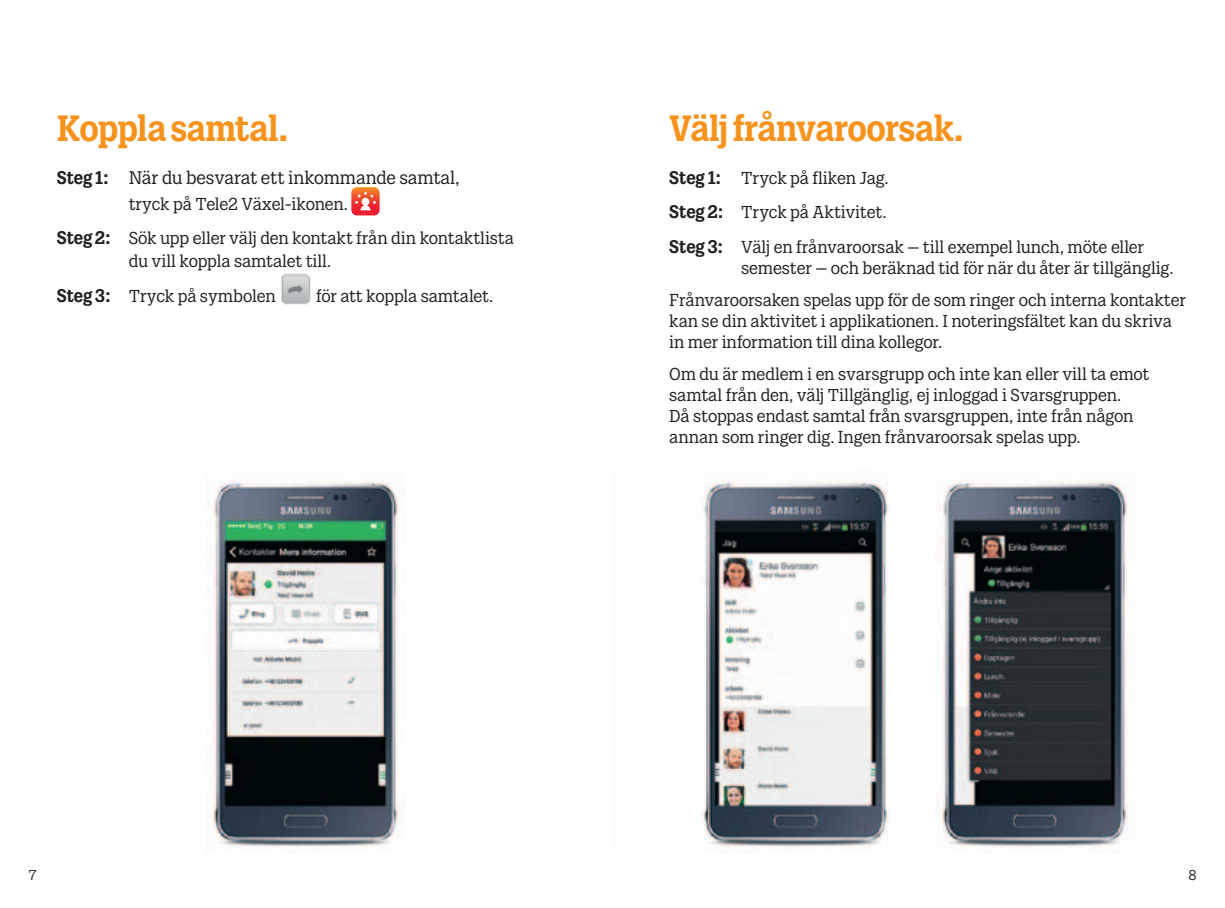
<style>
.page{position:relative;width:1225px;height:908px;background:#fff}
.page>*{position:absolute;margin:0;border:0;box-sizing:border-box;transform-origin:0 0}
.t1{font:700 36px "Tele 2 Slab";letter-spacing:-.01em;color:#f7931d}
.t2{font:18px "Tele 2 Slab";letter-spacing:-.005em;color:#231f20}
.t3{font:17px/34.4px "Tele 2 Slab";letter-spacing:-.005em;color:#231f20}
.t4{font:14px "Tele 2 Slab";color:#231f20}
.s1{font-weight:700}
.s2{font-weight:700;font-size:18px}
</style>
<div class="page">
<svg style="left:351px;top:187px;width:28px;height:28px"></svg>
<img style="left:281px;top:273px;width:30px;height:32px">
<img style="left:702px;top:481px;width:187px;height:370px">
<img style="left:935px;top:481px;width:195px;height:369px">
<img style="left:209px;top:481px;width:192px;height:367px">
<h1 class="t1" style="left:57px;top:107px;width:233px">Koppla samtal.</h1>
<h1 class="t1" style="left:669px;top:107px;width:296px">Välj frånvaroorsak.</h1>
<p class="t2" style="left:57px;top:167px;width:404px"><span class="s1">Steg 1:</span> När du besvarat ett inkommande samtal,</p>
<p class="t3" style="left:57px;top:187px;width:459px;text-indent:72px">tryck på Tele2 Växel-ikonen.<br><span class="s2">Steg 2:</span> Sök upp eller välj den kontakt från din kontaktlista</p>
<p class="t3" style="left:57px;top:244px;width:276px;text-indent:72px">du vill koppla samtalet till.<br><span class="s2">Steg 3:</span> Tryck på symbolen</p>
<p class="t3" style="left:316px;top:278px;width:179px">för att koppla samtalet.</p>
<p class="t3" style="left:669px;top:161px;width:476px"><span class="s2">Steg 1:</span> Tryck på fliken Jag.<br><span class="s2">Steg 2:</span> Tryck på Aktivitet.<br><span class="s2">Steg 3:</span> Välj en frånvaroorsak – till exempel lunch, möte eller</p>
<p class="t3" style="left:669px;top:251px;width:518px;line-height:32.4px;text-indent:72px">semester – och beräknad tid för när du åter är tillgänglig.<br>Frånvaroorsaken spelas upp för de som ringer och interna kontakter</p>
<p class="t3" style="left:669px;top:310px;width:504px;line-height:21px">kan se din aktivitet i applikationen. I noteringsfältet kan du skriva in mer information till dina kollegor.</p>
<p class="t3" style="left:669px;top:364px;width:482px;line-height:21px">Om du är medlem i en svarsgrupp och inte kan eller vill ta emot samtal från den, välj Tillgänglig, ej inloggad i Svarsgruppen.<br>Då stoppas endast samtal från svarsgruppen, inte från någon annan som ringer dig. Ingen frånvaroorsak spelas upp.</p>
<p class="t4" style="left:28px;top:866px;width:10px">7</p>
<p class="t4" style="left:1188px;top:866px;width:10px">8</p>
</div>
